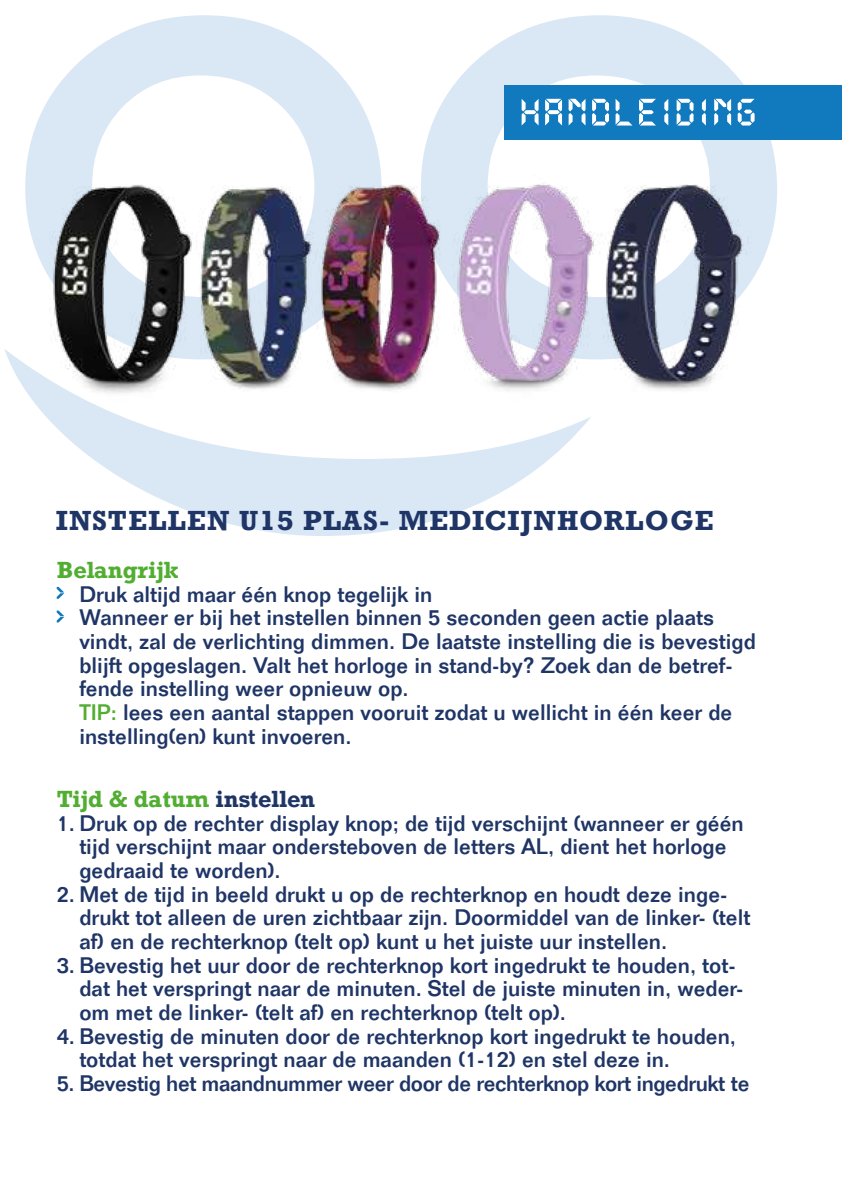
<style>
.page{position:relative;width:842px;height:1191px;background:#fff}
.page>*{position:absolute;margin:0;border:0;box-sizing:border-box;transform-origin:0 0}
.t1{font:700 26px "Rockwell";letter-spacing:.05em;color:#1f3566}
.t2{font:500 22px/23.6px "Folio Std";color:#1f3566}
.t3{font:500 22px "Folio Std";letter-spacing:-.02em;color:#1f3566}
.t4{font:700 22px "Rockwell";color:#52ae32}
.s1{color:#52ae32}
.s2{color:#1f3566}
</style>
<div class="page">
<svg style="left:57px;top:587px;width:7px;height:12px"></svg>
<svg style="left:57px;top:610px;width:7px;height:12px"></svg>
<svg style="left:25px;top:15px;width:350px;height:210px;fill:#dae8f6"></svg>
<svg style="left:427px;top:15px;width:350px;height:244px;fill:#dae8f6"></svg>
<svg style="left:4px;top:349px;width:563px;height:187px;fill:#dae8f6"></svg>
<div style="left:505px;top:85px;width:337px;height:54px;background:#1179bd"></div>
<svg style="left:522px;top:99px;width:233px;height:27px"></svg>
<img style="left:29px;top:139px;width:734px;height:304px">
<p class="t1" style="left:56px;top:504px;width:659px">INSTELLEN U15 PLAS- MEDICIJNHORLOGE</p>
<p class="t4" style="left:57px;top:556px;width:123px">Belangrijk</p>
<p class="t2" style="left:79px;top:582px;width:678px">Druk altijd maar één knop tegelijk in<br>Wanneer er bij het instellen binnen 5 seconden geen actie plaats vindt, zal de verlichting dimmen. De laatste instelling die is bevestigd blijft opgeslagen. Valt het horloge in stand-by? Zoek dan de betref&shy;fende instelling weer opnieuw op.<br><span class="s1">TIP:</span> lees een aantal stappen vooruit zodat u wellicht in één keer de instelling(en) kunt invoeren.</p>
<p class="t4" style="left:57px;top:785px;width:260px">Tijd &amp; datum <span class="s2">instellen</span></p>
<p class="t2" style="left:79px;top:811px;width:666px;text-indent:-23px">1. Druk op de rechter display knop; de tijd verschijnt (wanneer er géén tijd verschijnt maar ondersteboven de letters AL, dient het horloge gedraaid te worden).</p>
<p class="t2" style="left:79px;top:882px;width:672px;text-indent:-23px">2. Met de tijd in beeld drukt u op de rechterknop en houdt deze inge&shy;drukt tot alleen de uren zichtbaar zijn. Doormiddel van de linker- (telt af) en de rechterknop (telt op) kunt u het juiste uur instellen.</p>
<p class="t2" style="left:79px;top:953px;width:665px;text-indent:-23px">3. Bevestig het uur door de rechterknop kort ingedrukt te houden, tot&shy;dat het verspringt naar de minuten. Stel de juiste minuten in, weder&shy;om met de linker- (telt af) en rechterknop (telt op).</p>
<p class="t2" style="left:79px;top:1024px;width:658px;text-indent:-23px">4. Bevestig de minuten door de rechterknop kort ingedrukt te houden, totdat het verspringt naar de maanden (1-12) en stel deze in.</p>
<p class="t3" style="left:57px;top:1070px;width:694px">5. Bevestig het maandnummer weer door de rechterknop kort ingedrukt te</p>
</div>
